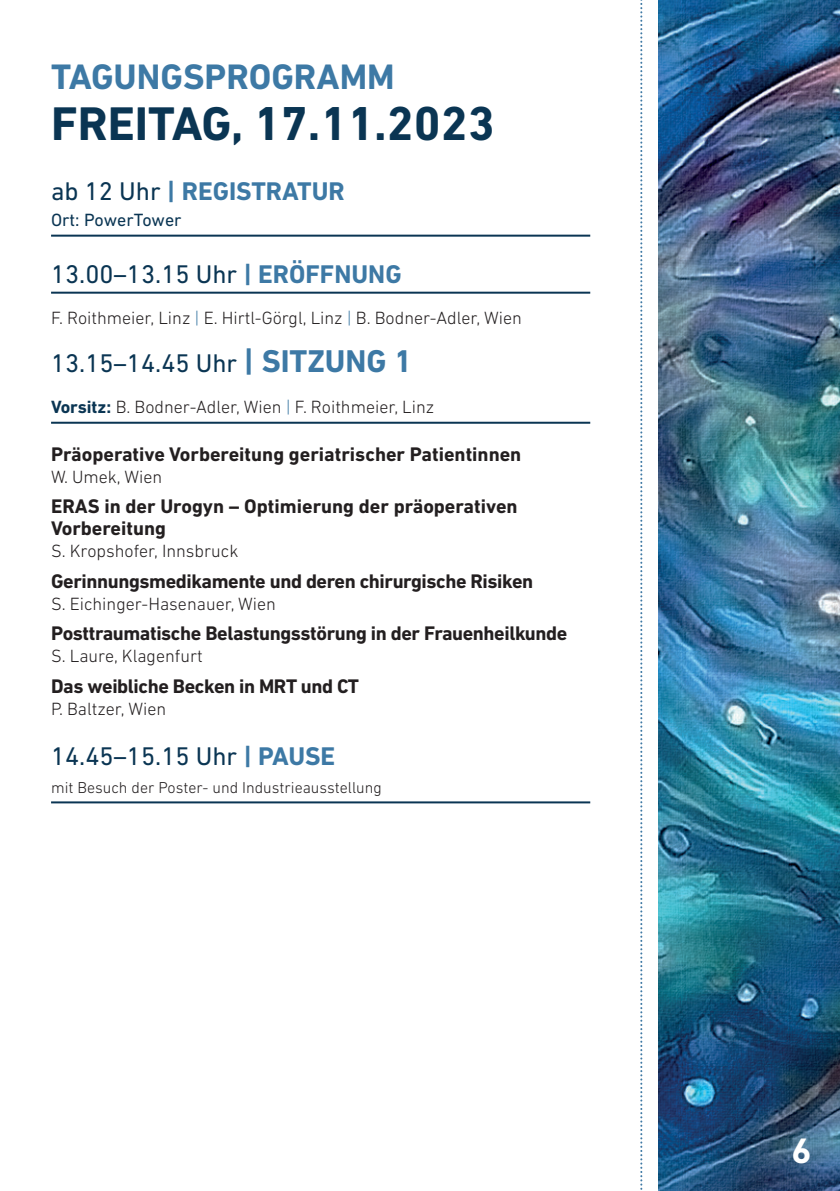
<style>
.page{position:relative;width:840px;height:1191px;background:#fff}
.page>*{position:absolute;margin:0;border:0;box-sizing:border-box;transform-origin:0 0}
.t1{font:700 48.4px "DIN Next LT Pro";color:#0a3553}
.t2{font:700 36px "DIN Next LT Pro";color:#3d79a5}
.t3{font:700 36px "DIN Next LT Pro";color:#fff}
.t4{font:26px "DIN Next LT Pro";color:#0a3553}
.t5{font:700 26px "DIN Next LT Pro";color:#3d79a5}
.t6{font:700 20px "DIN Next LT Pro";letter-spacing:-.02em;color:#231f20}
.t7{font:700 20px/22px "DIN Next LT Pro";color:#231f20}
.t8{font:300 18px "DIN Next LT Pro";color:#231f20}
.t9{font:18px "DIN Next LT Pro";color:#0a3553}
.t10{font:300 16px "DIN Next LT Pro";color:#231f20}
.s1{font-size:48px}
.s2{font-weight:400;color:#0a3553}
.s3{font-weight:700;color:#3d79a5}
.s4{color:#3d79a5}
.s5{font-weight:700;font-size:32px;color:#3d79a5}
.s6{font-weight:700;color:#0a3553}
</style>
<div class="page">
<svg style="left:640px;top:0;width:2px;height:1190px"></svg>
<img style="left:658px;top:0;width:181px;height:1191px">
<hr style="left:51px;top:235px;width:539px;height:2px;background:#0a3553">
<hr style="left:51px;top:292px;width:539px;height:2px;background:#0a3553">
<hr style="left:51px;top:422px;width:539px;height:2px;background:#0a3553">
<hr style="left:51px;top:801px;width:539px;height:2px;background:#0a3553">
<h2 class="t2" style="left:51px;top:56px;width:345px">TAGUNGSPROGRAMM</h2>
<h1 class="t1" style="left:51px;top:95px;width:445px"><span class="s1">FREITAG,</span> 17.11.2023</h1>
<h3 class="t5" style="left:51px;top:176px;width:295px"><span class="s2">ab 12 Uhr</span> | REGISTRATUR</h3>
<p class="t9" style="left:51px;top:210px;width:132px">Ort: PowerTower</p>
<h3 class="t4" style="left:51px;top:259px;width:352px">13.00–13.15 Uhr <span class="s3">| ERÖFFNUNG</span></h3>
<p class="t8" style="left:51px;top:308px;width:472px">F. Roithmeier, Linz <span class="s4">|</span> E. Hirtl-Görgl, Linz <span class="s4">|</span> B. Bodner-Adler, Wien</p>
<h3 class="t4" style="left:51px;top:348px;width:362px">13.15–14.45 Uhr <span class="s5">| SITZUNG 1</span></h3>
<p class="t8" style="left:51px;top:397px;width:384px"><span class="s6">Vorsitz:</span> B. Bodner-Adler, Wien <span class="s4">|</span> F. Roithmeier, Linz</p>
<p class="t7" style="left:51px;top:443px;width:471px">Präoperative Vorbereitung geriatrischer Patientinnen</p>
<p class="t8" style="left:51px;top:466px;width:113px">W. Umek, Wien</p>
<p class="t7" style="left:51px;top:495px;width:468px">ERAS in der Urogyn – Optimierung der präoperativen<br>Vorbereitung</p>
<p class="t8" style="left:51px;top:541px;width:189px">S. Kropshofer, Innsbruck</p>
<p class="t6" style="left:51px;top:569px;width:483px">Gerinnungsmedikamente und deren chirurgische Risiken</p>
<p class="t8" style="left:51px;top:593px;width:226px">S. Eichinger-Hasenauer, Wien</p>
<p class="t6" style="left:51px;top:622px;width:517px">Posttraumatische Belastungsstörung in der Frauenheilkunde</p>
<p class="t8" style="left:51px;top:646px;width:153px">S. Laure, Klagenfurt</p>
<p class="t6" style="left:51px;top:674px;width:309px">Das weibliche Becken in MRT und CT</p>
<p class="t8" style="left:51px;top:698px;width:117px">P. Baltzer, Wien</p>
<h3 class="t4" style="left:51px;top:741px;width:285px">14.45–15.15 Uhr <span class="s3">| PAUSE</span></h3>
<p class="t10" style="left:51px;top:778px;width:332px">mit Besuch der Poster- und Industrieausstellung</p>
<h2 class="t3" style="left:791px;top:1129px;width:22px">6</h2>
</div>
